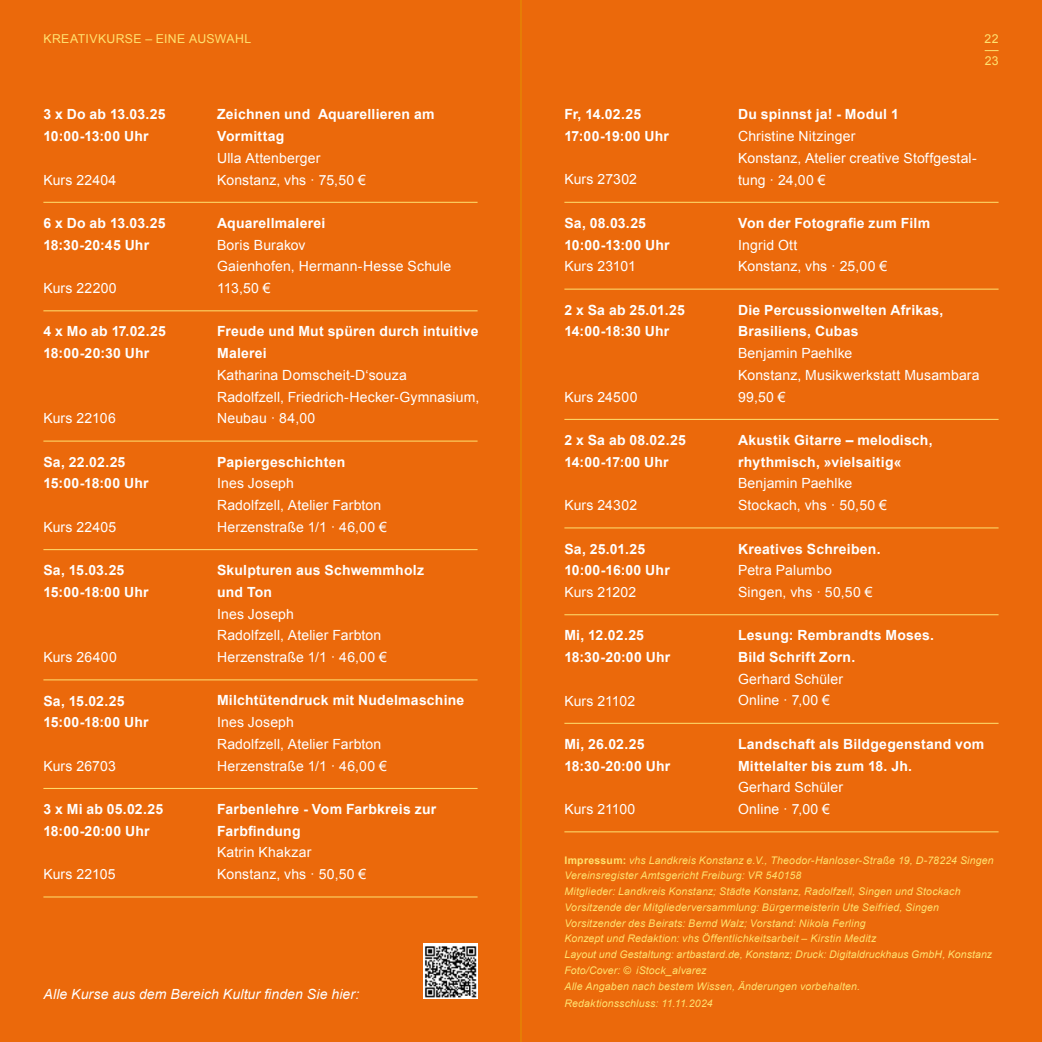
<style>
.page{position:relative;width:1042px;height:1042px;background:#eb690b}
.page>*{position:absolute;margin:0;border:0;box-sizing:border-box;transform-origin:0 0}
.t1{font:700 14px/21.7px "Arial";letter-spacing:.015em;color:#fff}
.t2{font:14px/21.7px "Arial";letter-spacing:.01em;color:#fff}
.t3{font:italic 14px "Arial";letter-spacing:.01em;color:#fff}
.t4{font:12.25px "Arial";letter-spacing:.03em;color:#ffe270}
.t5{font:italic 10.5px/15.8px "Arial";letter-spacing:.02em;color:#ffe270}
.s1{font-weight:700;font-style:normal}
</style>
<div class="page">
<svg style="left:984px;top:50px;width:14px;height:1px"></svg>
<img style="left:423px;top:944px;width:54px;height:54px">
<hr style="left:43px;top:202px;width:434px;height:1px;background:#ffe270">
<hr style="left:43px;top:310px;width:434px;height:1px;background:#ffe270">
<hr style="left:43px;top:441px;width:434px;height:1px;background:#ffe270">
<hr style="left:43px;top:549px;width:434px;height:1px;background:#ffe270">
<hr style="left:43px;top:679px;width:434px;height:1px;background:#ffe270">
<hr style="left:43px;top:788px;width:434px;height:1px;background:#ffe270">
<hr style="left:43px;top:896px;width:434px;height:1px;background:#ffe270">
<hr style="left:564px;top:202px;width:434px;height:1px;background:#ffe270">
<hr style="left:564px;top:289px;width:434px;height:1px;background:#ffe270">
<hr style="left:564px;top:419px;width:434px;height:1px;background:#ffe270">
<hr style="left:564px;top:527px;width:434px;height:1px;background:#ffe270">
<hr style="left:564px;top:614px;width:434px;height:1px;background:#ffe270">
<hr style="left:564px;top:723px;width:434px;height:1px;background:#ffe270">
<hr style="left:564px;top:831px;width:434px;height:1px;background:#ffe270">
<hr style="left:521px;top:0;width:1px;height:1042px;background:#e29300">
<p class="t4" style="left:43px;top:31px;width:209px">KREATIVKURSE – EINE AUSWAHL</p>
<p class="t1" style="left:43px;top:104px;width:124px">3 x Do ab 13.03.25<br>10:00-13:00 Uhr</p>
<p class="t2" style="left:43px;top:169px;width:75px">Kurs 22404</p>
<p class="t1" style="left:43px;top:213px;width:124px">6 x Do ab 13.03.25<br>18:30-20:45 Uhr</p>
<p class="t2" style="left:43px;top:277px;width:75px">Kurs 22200</p>
<p class="t1" style="left:43px;top:321px;width:124px">4 x Mo ab 17.02.25<br>18:00-20:30 Uhr</p>
<p class="t2" style="left:43px;top:408px;width:74px">Kurs 22106</p>
<p class="t1" style="left:43px;top:451px;width:107px">Sa, 22.02.25<br>15:00-18:00 Uhr</p>
<p class="t2" style="left:43px;top:516px;width:74px">Kurs 22405</p>
<p class="t1" style="left:43px;top:560px;width:107px">Sa, 15.03.25<br>15:00-18:00 Uhr</p>
<p class="t2" style="left:43px;top:646px;width:75px">Kurs 26400</p>
<p class="t1" style="left:43px;top:690px;width:107px">Sa, 15.02.25<br>15:00-18:00 Uhr</p>
<p class="t2" style="left:43px;top:755px;width:74px">Kurs 26703</p>
<p class="t1" style="left:43px;top:799px;width:121px">3 x Mi ab 05.02.25<br>18:00-20:00 Uhr</p>
<p class="t2" style="left:43px;top:863px;width:74px">Kurs 22105</p>
<p class="t1" style="left:217px;top:104px;width:219px">Zeichnen und Aquarellieren am<br>Vormittag</p>
<p class="t2" style="left:217px;top:147px;width:150px">Ulla Attenberger<br>Konstanz, vhs · 75,50 €</p>
<p class="t1" style="left:217px;top:213px;width:110px">Aquarellmalerei</p>
<p class="t2" style="left:217px;top:234px;width:236px">Boris Burakov<br>Gaienhofen, Hermann-Hesse Schule<br>113,50 €</p>
<p class="t1" style="left:217px;top:321px;width:263px">Freude und Mut spüren durch intuitive<br>Malerei</p>
<p class="t2" style="left:217px;top:364px;width:264px">Katharina Domscheit-D‘souza<br>Radolfzell, Friedrich-Hecker-Gymnasium,<br>Neubau · 84,00</p>
<p class="t1" style="left:217px;top:451px;width:130px">Papiergeschichten</p>
<p class="t2" style="left:217px;top:473px;width:171px">Ines Joseph<br>Radolfzell, Atelier Farbton<br>Herzenstraße 1/1 · 46,00 €</p>
<p class="t1" style="left:217px;top:560px;width:208px">Skulpturen aus Schwemmholz und Ton</p>
<p class="t2" style="left:217px;top:603px;width:171px">Ines Joseph<br>Radolfzell, Atelier Farbton<br>Herzenstraße 1/1 · 46,00 €</p>
<p class="t1" style="left:217px;top:690px;width:249px">Milchtütendruck mit Nudelmaschine</p>
<p class="t2" style="left:217px;top:711px;width:171px">Ines Joseph<br>Radolfzell, Atelier Farbton<br>Herzenstraße 1/1 · 46,00 €</p>
<p class="t1" style="left:217px;top:798px;width:221px">Farbenlehre - Vom Farbkreis zur<br>Farbfindung</p>
<p class="t2" style="left:217px;top:842px;width:151px">Katrin Khakzar<br>Konstanz, vhs · 50,50 €</p>
<p class="t3" style="left:43px;top:984px;width:317px">Alle Kurse aus dem Bereich Kultur finden Sie hier:</p>
<p class="t4" style="left:984px;top:31px;width:15px">22</p>
<p class="t4" style="left:984px;top:53px;width:15px">23</p>
<p class="t1" style="left:564px;top:104px;width:106px">Fr, 14.02.25<br>17:00-19:00 Uhr</p>
<p class="t2" style="left:564px;top:169px;width:74px">Kurs 27302</p>
<p class="t1" style="left:564px;top:213px;width:107px">Sa, 08.03.25<br>10:00-13:00 Uhr</p>
<p class="t2" style="left:564px;top:256px;width:73px">Kurs 23101</p>
<p class="t1" style="left:564px;top:299px;width:122px">2 x Sa ab 25.01.25<br>14:00-18:30 Uhr</p>
<p class="t1" style="left:738px;top:104px;width:162px">Du spinnst ja! - Modul 1</p>
<p class="t2" style="left:738px;top:125px;width:240px">Christine Nitzinger<br>Konstanz, Atelier creative Stoffgestal&shy;tung · 24,00 €</p>
<p class="t1" style="left:738px;top:213px;width:194px">Von der Fotografie zum Film</p>
<p class="t2" style="left:738px;top:234px;width:151px">Ingrid Ott<br>Konstanz, vhs · 25,00 €</p>
<p class="t1" style="left:738px;top:299px;width:207px">Die Percussionwelten Afrikas,<br>Brasiliens, Cubas</p>
<p class="t2" style="left:738px;top:342px;width:243px">Benjamin Paehlke<br>Konstanz, Musikwerkstatt Musambara<br>99,50 €</p>
<p class="t1" style="left:738px;top:430px;width:196px">Akustik Gitarre – melodisch, rhythmisch, »vielsaitig«</p>
<p class="t2" style="left:738px;top:473px;width:150px">Benjamin Paehlke<br>Stockach, vhs · 50,50 €</p>
<p class="t1" style="left:738px;top:538px;width:144px">Kreatives Schreiben.</p>
<p class="t2" style="left:738px;top:559px;width:136px">Petra Palumbo<br>Singen, vhs · 50,50 €</p>
<p class="t1" style="left:738px;top:625px;width:198px">Lesung: Rembrandts Moses.<br>Bild Schrift Zorn.</p>
<p class="t2" style="left:738px;top:668px;width:107px">Gerhard Schüler<br>Online · 7,00 €</p>
<p class="t1" style="left:738px;top:733px;width:248px">Landschaft als Bildgegenstand vom<br>Mittelalter bis zum 18. Jh.</p>
<p class="t2" style="left:738px;top:776px;width:107px">Gerhard Schüler<br>Online · 7,00 €</p>
<p class="t5" style="left:564px;top:852px;width:431px"><span class="s1">Impressum:</span> vhs Landkreis Konstanz e.V., Theodor-Hanloser-Straße 19, D-78224 Singen Vereinsregister Amtsgericht Freiburg: VR 540158<br>Mitglieder: Landkreis Konstanz; Städte Konstanz, Radolfzell, Singen und Stockach Vorsitzende der Mitgliederversammlung: Bürgermeisterin Ute Seifried, Singen Vorsitzender des Beirats: Bernd Walz; Vorstand: Nikola Ferling<br>Konzept und Redaktion: vhs Öffentlichkeitsarbeit – Kirstin Meditz<br>Layout und Gestaltung: artbastard.de, Konstanz; Druck: Digitaldruckhaus GmbH, Konstanz Foto/Cover: © iStock_alvarez<br>Alle Angaben nach bestem Wissen, Änderungen vorbehalten.</p>
<p class="t5" style="left:564px;top:995px;width:150px">Redaktionsschluss: 11.11.2024</p>
<p class="t2" style="left:564px;top:386px;width:75px">Kurs 24500</p>
<p class="t1" style="left:564px;top:430px;width:123px">2 x Sa ab 08.02.25<br>14:00-17:00 Uhr</p>
<p class="t2" style="left:564px;top:494px;width:74px">Kurs 24302</p>
<p class="t1" style="left:564px;top:538px;width:107px">Sa, 25.01.25<br>10:00-16:00 Uhr</p>
<p class="t2" style="left:564px;top:581px;width:73px">Kurs 21202</p>
<p class="t1" style="left:564px;top:625px;width:107px">Mi, 12.02.25<br>18:30-20:00 Uhr</p>
<p class="t2" style="left:564px;top:690px;width:72px">Kurs 21102</p>
<p class="t1" style="left:564px;top:733px;width:107px">Mi, 26.02.25<br>18:30-20:00 Uhr</p>
<p class="t2" style="left:564px;top:798px;width:73px">Kurs 21100</p>
</div>
